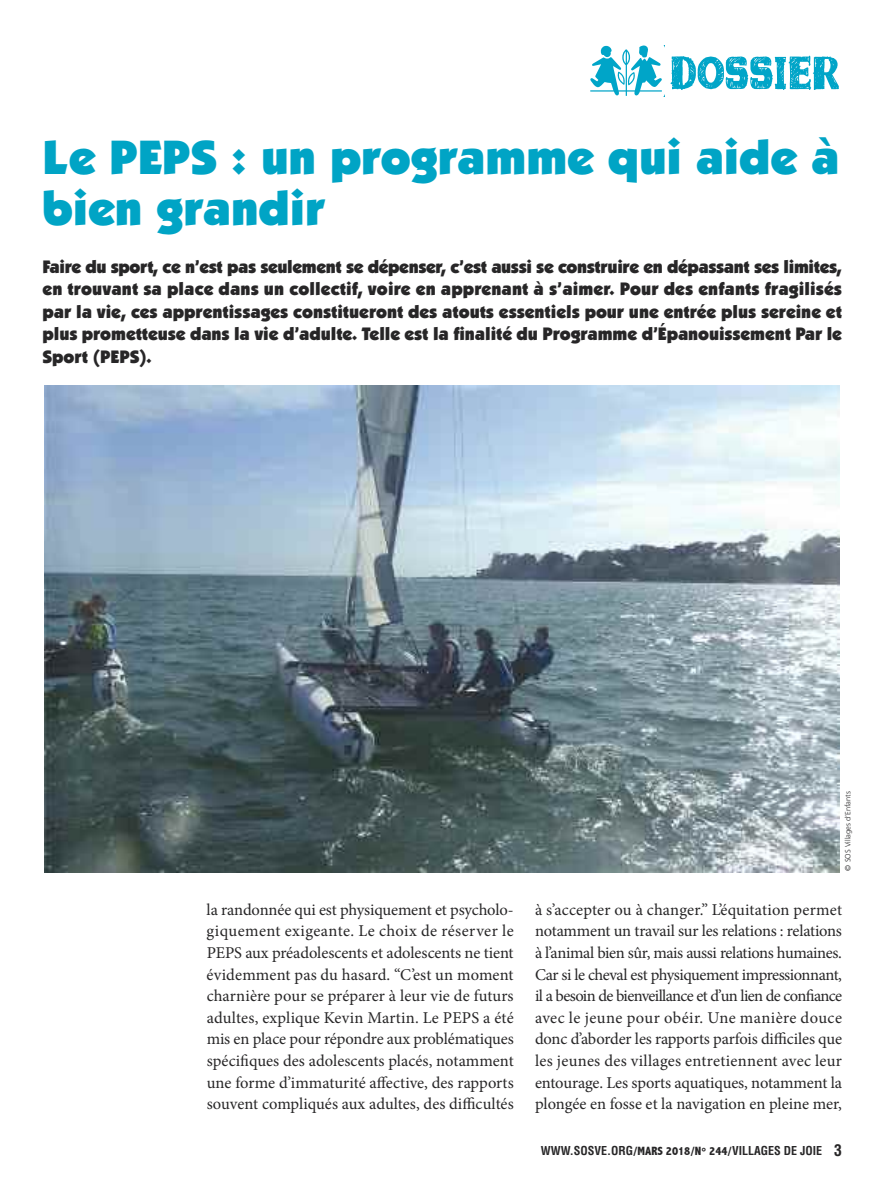
<style>
.page{position:relative;width:893px;height:1191px;background:#fff}
.page>*{position:absolute;margin:0;border:0;box-sizing:border-box;transform-origin:0 0}
.t1{font:900 48px/51px "Kabel IT Cby BT";color:#00a4c5}
.t2{font:900 18px/22.5px "Kabel IT Cby BT";letter-spacing:-.005em;color:#272627;text-align:justify}
.t3{font:16.5px/21.6px "Minion Pro";color:#272627;text-align:justify}
.t4{font:700 condensed 12px "Helvetica";color:#272627}
.t5{font:300 7.5px "Frutiger";color:#272627}
.s1{font-family:"Abadi";font-weight:800}
.s2{font-size:15.75px}
</style>
<div class="page">
<img style="left:44px;top:386px;width:795px;height:486px">
<svg style="left:590px;top:45px;width:249px;height:52px"></svg>
<h1 class="t1" style="left:43px;top:135px;width:798px">Le PEPS : un programme qui aide à bien grandir</h1>
<p class="t2" style="left:43px;top:256px;width:801px">Faire du sport, ce n’est pas seulement se dépenser, c’est aussi se construire en dépassant ses limites, en trouvant sa place dans un collectif, voire en apprenant à s’aimer. Pour des enfants fragilisés par la vie, ces apprentissages constitueront des atouts essentiels pour une entrée plus sereine et plus prometteuse dans la vie d’adulte. Telle est la finalité du Programme d’Épanouissement Par le Sport (PEPS).</p>
<p class="t5" style="left:845px;top:870px;width:81px;rotate:-90deg">© SOS Villages d’Enfants</p>
<p class="t3" style="left:207px;top:900px;width:309px">la randonnée qui est physiquement et psycholo&shy;giquement exigeante. Le choix de réserver le PEPS aux préadolescents et adolescents ne tient évidemment pas du hasard. “C’est un moment charnière pour se préparer à leur vie de futurs adultes, explique Kevin Martin. Le PEPS a été mis en place pour répondre aux problématiques spécifiques des adolescents placés, notamment une forme d’immaturité affective, des rapports souvent compliqués aux adultes, des difficultés</p>
<p class="t3" style="left:535px;top:900px;width:308px">à s’accepter ou à changer.” L’équitation permet notamment un travail sur les relations : relations à l’animal bien sûr, mais aussi relations humaines.<br>Car si le cheval est physiquement impressionnant, il a besoin de bienveillance et d’un lien de confiance avec le jeune pour obéir. Une manière douce donc d’aborder les rapports parfois difficiles que les jeunes des villages entretiennent avec leur entourage. Les sports aquatiques, notamment la plongée en fosse et la navigation en pleine mer,</p>
<p class="t4" style="left:541px;top:1146px;width:303px">WWW.SOSVE.ORG<span class="s1">/MARS 2018/N° 244/</span>VILLAGES DE JOIE <span class="s2">3</span></p>
</div>
